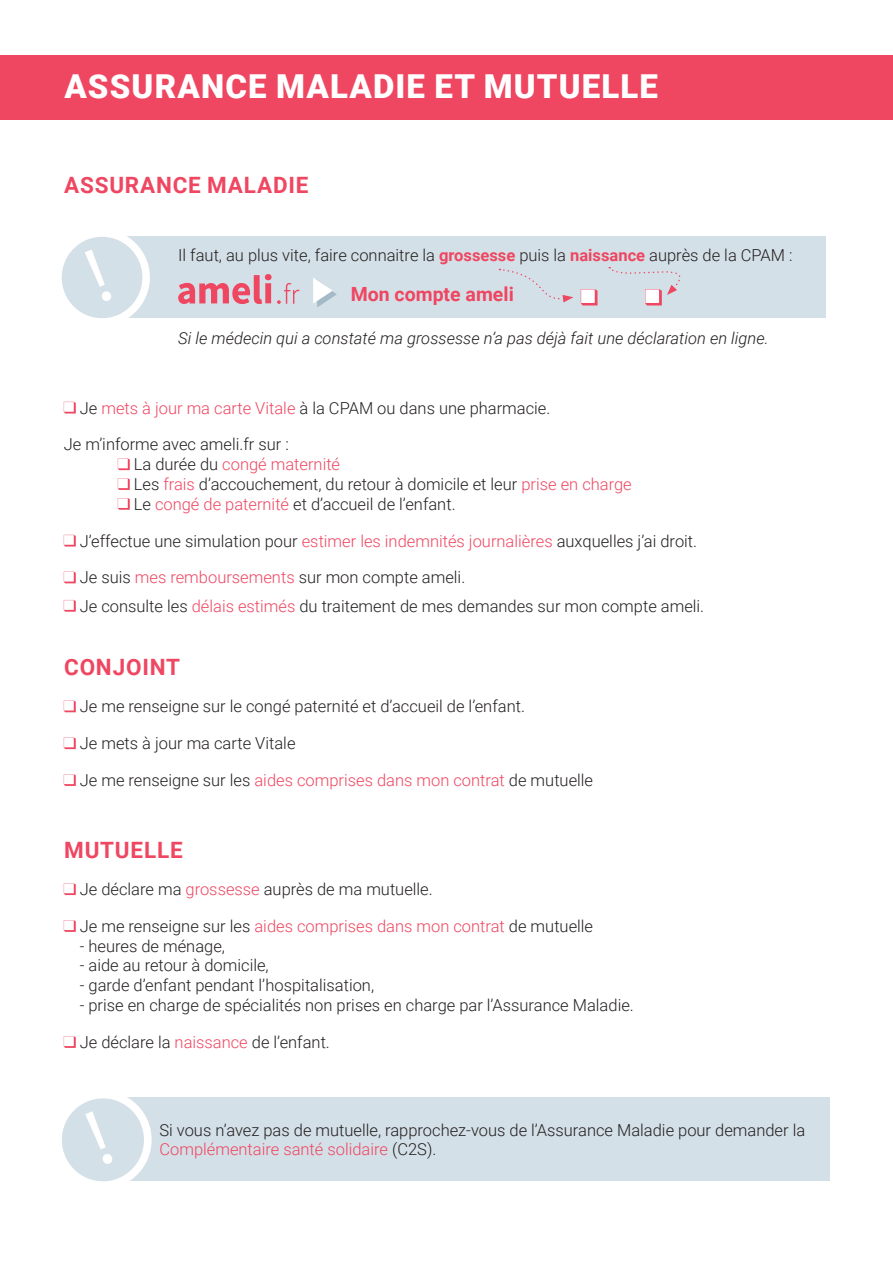
<style>
.page{position:relative;width:893px;height:1263px;background:#fff}
.page>*{position:absolute;margin:0;border:0;box-sizing:border-box;transform-origin:0 0}
.t1{font:900 33px "Roboto";letter-spacing:.035em;color:#fff}
.titre{font:700 22.5px "Roboto";letter-spacing:.035em;color:#ef4661}
.sous-titre{font:700 19.5px "Roboto";color:#ef4661}
.liste{font:300 16.5px/19.8px "Roboto";color:#231f20}
.t2{font:italic 300 16.5px "Roboto";color:#231f20}
.liste-2{font:300 16.5px "Roboto";color:#ef4661}
.s1{font-weight:700;color:#ef4661}
.s2{color:#ef4661}
.s3{color:#231f20}
</style>
<div class="page">
<svg style="left:64px;top:402px;width:12px;height:11px"></svg>
<svg style="left:118px;top:458px;width:12px;height:12px"></svg>
<svg style="left:118px;top:478px;width:12px;height:12px"></svg>
<svg style="left:118px;top:498px;width:12px;height:12px"></svg>
<svg style="left:64px;top:535px;width:12px;height:11px"></svg>
<svg style="left:64px;top:572px;width:12px;height:11px"></svg>
<svg style="left:64px;top:600px;width:12px;height:12px"></svg>
<svg style="left:64px;top:700px;width:12px;height:12px"></svg>
<svg style="left:64px;top:737px;width:12px;height:12px"></svg>
<svg style="left:64px;top:774px;width:12px;height:12px"></svg>
<svg style="left:64px;top:883px;width:12px;height:12px"></svg>
<svg style="left:64px;top:920px;width:12px;height:12px"></svg>
<svg style="left:64px;top:1036px;width:12px;height:12px"></svg>
<div style="left:0;top:55px;width:893px;height:65px;background:#ef4661"></div>
<div style="left:106px;top:236px;width:720px;height:82px;background:#d4e0e7"></div>
<svg style="left:313px;top:278px;width:24px;height:29px"></svg>
<div style="left:58px;top:233px;width:88px;height:89px;background:#d4e0e7;border-radius:50%"></div>
<div style="left:54px;top:229px;width:96px;height:97px;border:8px solid #fff;border-radius:50%"></div>
<svg style="left:581px;top:289px;width:16px;height:16px"></svg>
<svg style="left:499px;top:268px;width:74px;height:34px"></svg>
<svg style="left:609px;top:267px;width:72px;height:38px"></svg>
<svg style="left:178px;top:274px;width:122px;height:30px"></svg>
<div style="left:87px;top:1097px;width:742px;height:84px;background:#d4e0e7"></div>
<div style="left:58px;top:1094px;width:90px;height:91px;background:#d4e0e7;border-radius:50%"></div>
<div style="left:54px;top:1091px;width:98px;height:98px;border:8px solid #fff;border-radius:50%"></div>
<p class="t1" style="left:64px;top:63px;width:595px">ASSURANCE MALADIE ET MUTUELLE</p>
<p class="titre" style="left:64px;top:169px;width:246px">ASSURANCE MALADIE</p>
<p class="liste" style="left:178px;top:245px;width:616px">Il faut, au plus vite, faire connaitre la <span class="s1">grossesse</span> puis la <span class="s1">naissance</span> auprès de la CPAM :</p>
<p class="sous-titre" style="left:351px;top:280px;width:165px">Mon compte ameli</p>
<p class="t2" style="left:178px;top:326px;width:592px">Si le médecin qui a constaté ma grossesse n’a pas déjà fait une déclaration en ligne.</p>
<p class="liste" style="left:80px;top:397px;width:472px">Je <span class="s2">mets à jour ma carte Vitale</span> à la CPAM ou dans une pharmacie.</p>
<p class="liste" style="left:64px;top:434px;width:227px">Je m’informe avec ameli.fr sur :</p>
<p class="liste-2" style="left:134px;top:453px;width:208px"><span class="s3">La durée du</span> congé maternité</p>
<p class="liste" style="left:134px;top:474px;width:500px">Les <span class="s2">frais</span> d’accouchement, du retour à domicile et leur <span class="s2">prise en charge</span></p>
<p class="liste" style="left:134px;top:493px;width:323px">Le <span class="s2">congé de paternité</span> et d’accueil de l’enfant.</p>
<p class="liste" style="left:80px;top:530px;width:619px">J’effectue une simulation pour <span class="s2">estimer les indemnités journalières</span> auxquelles j’ai droit.</p>
<p class="liste" style="left:80px;top:567px;width:387px">Je suis <span class="s2">mes remboursements</span> sur mon compte ameli.</p>
<p class="liste" style="left:80px;top:595px;width:626px">Je consulte les <span class="s2">délais estimés</span> du traitement de mes demandes sur mon compte ameli.</p>
<p class="titre" style="left:64px;top:652px;width:117px">CONJOINT</p>
<p class="liste" style="left:80px;top:696px;width:447px">Je me renseigne sur le congé paternité et d’accueil de l’enfant.</p>
<p class="liste" style="left:80px;top:733px;width:217px">Je mets à jour ma carte Vitale</p>
<p class="liste" style="left:80px;top:769px;width:515px">Je me renseigne sur les <span class="s2">aides comprises dans mon contrat</span> de mutuelle</p>
<p class="titre" style="left:64px;top:834px;width:120px">MUTUELLE</p>
<p class="liste" style="left:80px;top:879px;width:354px">Je déclare ma <span class="s2">grossesse</span> auprès de ma mutuelle.</p>
<p class="liste" style="left:80px;top:915px;width:515px">Je me renseigne sur les <span class="s2">aides comprises dans mon contrat</span> de mutuelle</p>
<p class="liste" style="left:80px;top:935px;width:147px">- heures de ménage,</p>
<p class="liste" style="left:80px;top:955px;width:190px">- aide au retour à domicile,</p>
<p class="liste" style="left:80px;top:975px;width:296px">- garde d’enfant pendant l’hospitalisation,</p>
<p class="liste" style="left:80px;top:995px;width:556px">- prise en charge de spécialités non prises en charge par l’Assurance Maladie.</p>
<p class="liste" style="left:80px;top:1031px;width:252px">Je déclare la <span class="s2">naissance</span> de l’enfant.</p>
<p class="liste" style="left:159px;top:1119px;width:647px">Si vous n’avez pas de mutuelle, rapprochez-vous de l’Assurance Maladie pour demander la<br><span class="s2">Complémentaire santé solidaire</span> (C2S).</p>
</div>
